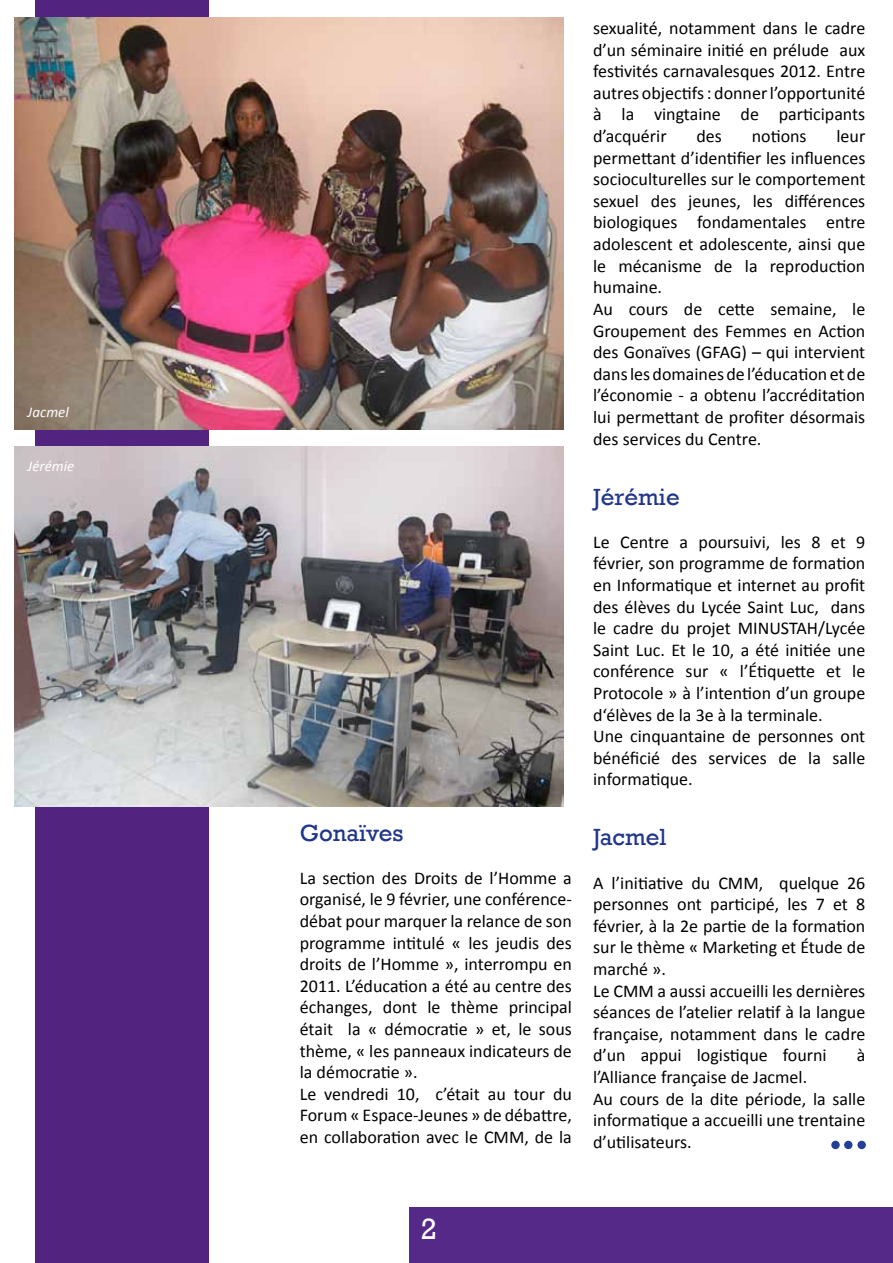
<style>
.page{position:relative;width:893px;height:1263px;background:#fff}
.page>*{position:absolute;margin:0;border:0;box-sizing:border-box;transform-origin:0 0}
.t1{font:30px "Rockwell";color:#fff}
.t2{font:24px "Rockwell";color:#21368b}
.t3{font:18px/21.6px "Calibri";color:#000}
.t4{font:italic 15px "Calibri";color:#fff}
</style>
<div class="page">
<div style="left:409px;top:1208px;width:484px;height:55px;background:#552988"></div>
<div style="left:35px;top:0;width:174px;height:1263px;background:#52247f"></div>
<img style="left:15px;top:446px;width:548px;height:361px">
<img style="left:15px;top:17px;width:548px;height:412px">
<div style="left:831px;top:1141px;width:9px;height:8px;background:#233e99;border-radius:50%"></div>
<div style="left:844px;top:1141px;width:8px;height:8px;background:#233e99;border-radius:50%"></div>
<div style="left:857px;top:1141px;width:9px;height:8px;background:#233e99;border-radius:50%"></div>
<p class="t4" style="left:28px;top:402px;width:43px">Jacmel</p>
<p class="t4" style="left:28px;top:456px;width:48px">Jérémie</p>
<h2 class="t2" style="left:300px;top:819px;width:105px">Gonaïves</h2>
<p class="t3" style="left:300px;top:866px;width:274px">La section des Droits de l’Homme a organisé, le 9 février, une conférence&shy;débat pour marquer la relance de son programme intitulé « les jeudis des droits de l’Homme », interrompu en 2011. L’éducation a été au centre des échanges, dont le thème principal était la « démocratie » et, le sous thème, « les panneaux indicateurs de la démocratie ».<br>Le vendredi 10, c’était au tour du Forum « Espace-Jeunes » de débattre, en collaboration avec le CMM, de la</p>
<p class="t3" style="left:593px;top:16px;width:274px;text-align:justify">sexualité, notamment dans le cadre d’un séminaire initié en prélude aux festivités carnavalesques 2012. Entre autres objectifs : donner l’opportunité à la vingtaine de participants d’acquérir</p>
<p class="t3" style="left:593px;top:124px;width:274px;text-indent:243px">leur permettant d’identifier les influences socioculturelles sur le comportement sexuel des jeunes, les différences biologiques fondamentales entre adolescent et adolescente, ainsi que le mécanisme de la reproduction humaine.<br>Au cours de cette semaine, le<br>Groupement des Femmes en Action des Gonaïves (GFAG) – qui intervient dans les domaines de l’éducation et de l’économie - a obtenu l’accréditation lui permettant de profiter désormais des services du Centre.</p>
<p class="t3" style="left:696px;top:124px;width:27px">des</p>
<p class="t3" style="left:752px;top:124px;width:56px">notions</p>
<h2 class="t2" style="left:593px;top:483px;width:88px">Jérémie</h2>
<p class="t3" style="left:593px;top:530px;width:274px">Le Centre a poursuivi, les 8 et 9 février, son programme de formation en Informatique et internet au profit des élèves du Lycée Saint Luc, dans le cadre du projet MINUSTAH/Lycée Saint Luc. Et le 10, a été initiée une conférence sur « l’Étiquette et le Protocole » à l’intention d’un groupe d‘élèves de la 3e à la terminale.<br>Une cinquantaine de personnes ont bénéficié des services de la salle informatique.</p>
<h2 class="t2" style="left:593px;top:823px;width:75px">Jacmel</h2>
<p class="t3" style="left:593px;top:871px;width:274px">A l’initiative du CMM, quelque 26 personnes ont participé, les 7 et 8 février, à la 2e partie de la formation sur le thème « Marketing et Étude de marché ».<br>Le CMM a aussi accueilli les dernières séances de l’atelier relatif à la langue française, notamment dans le cadre d’un appui logistique fourni</p>
<p class="t3" style="left:857px;top:1044px;width:10px">à</p>
<p class="t3" style="left:593px;top:1065px;width:274px">l’Alliance française de Jacmel.<br>Au cours de la dite période, la salle informatique a accueilli une trentaine d’utilisateurs.</p>
<h1 class="t1" style="left:421px;top:1211px;width:18px">2</h1>
</div>
